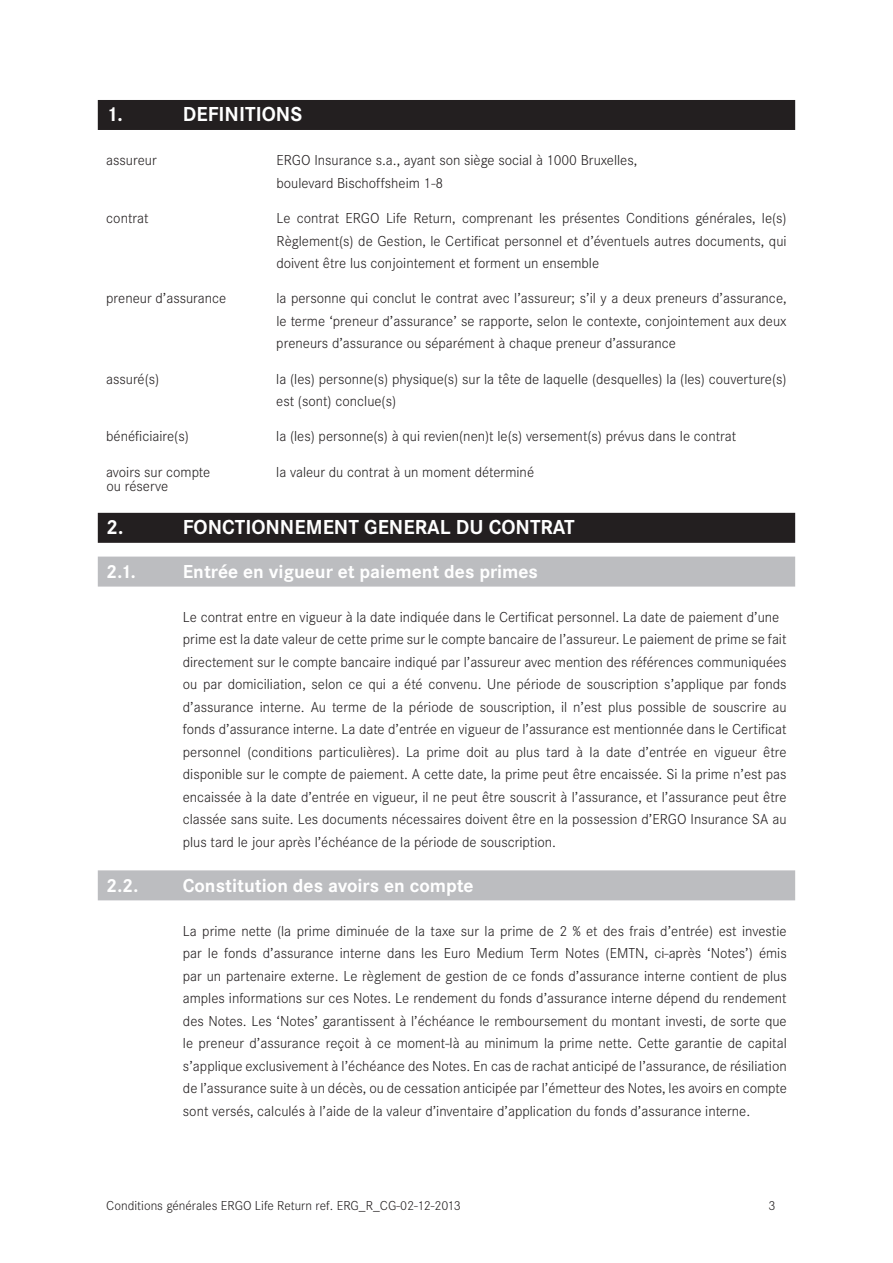
<style>
.page{position:relative;width:893px;height:1263px;background:#fff}
.page>*{position:absolute;margin:0;border:0;box-sizing:border-box;transform-origin:0 0}
.t1{font:700 21px "Corporate S";color:#fff}
.t2{font:700 19.5px "Corporate S";color:#fff}
.t3{font:300 15px/22.5px "Corporate S";color:#231f20}
.t4{font:300 13.5px "Corporate S";color:#231f20}
</style>
<div class="page">
<div style="left:98px;top:100px;width:697px;height:30px;background:#231f20"></div>
<div style="left:98px;top:513px;width:697px;height:30px;background:#231f20"></div>
<div style="left:98px;top:557px;width:697px;height:30px;background:#bcbdc0"></div>
<div style="left:98px;top:870px;width:697px;height:30px;background:#bcbdc0"></div>
<h1 class="t1" style="left:106px;top:102px;width:18px">1.</h1>
<h1 class="t1" style="left:183px;top:102px;width:121px">DEFINITIONS</h1>
<p class="t3" style="left:106px;top:149px;width:52px">assureur</p>
<p class="t3" style="left:276px;top:149px;width:362px">ERGO Insurance s.a., ayant son siège social à 1000 Bruxelles, boulevard Bischoffsheim 1-8</p>
<p class="t3" style="left:106px;top:207px;width:44px">contrat</p>
<p class="t3" style="left:276px;top:207px;width:512px;text-align:justify">Le contrat ERGO Life Return, comprenant les présentes Conditions générales, le(s)<br>Règlement(s) de Gestion, le Certificat personnel et d’éventuels autres documents, qui doivent être lus conjointement et forment un ensemble</p>
<p class="t3" style="left:106px;top:287px;width:122px">preneur d’assurance</p>
<p class="t3" style="left:276px;top:287px;width:512px;text-align:justify">la personne qui conclut le contrat avec l’assureur; s’il y a deux preneurs d’assurance, le terme ‘preneur d’assurance’ se rapporte, selon le contexte, conjointement aux deux preneurs d’assurance ou séparément à chaque preneur d’assurance</p>
<p class="t3" style="left:106px;top:367px;width:55px">assuré(s)</p>
<p class="t3" style="left:276px;top:367px;width:512px">la (les) personne(s) physique(s) sur la tête de laquelle (desquelles) la (les) couverture(s) est (sont) conclue(s)</p>
<p class="t3" style="left:106px;top:425px;width:84px">bénéficiaire(s)</p>
<p class="t3" style="left:276px;top:425px;width:462px">la (les) personne(s) à qui revien(nen)t le(s) versement(s) prévus dans le contrat</p>
<p class="t3" style="left:106px;top:460px;width:106px">avoirs sur compte</p>
<p class="t3" style="left:276px;top:460px;width:259px">la valeur du contrat à un moment déterminé</p>
<p class="t3" style="left:106px;top:474px;width:63px">ou réserve</p>
<h1 class="t1" style="left:106px;top:515px;width:19px">2.</h1>
<h1 class="t1" style="left:183px;top:515px;width:393px">FONCTIONNEMENT GENERAL DU CONTRAT</h1>
<h2 class="t2" style="left:106px;top:560px;width:31px">2.1.</h2>
<h2 class="t2" style="left:183px;top:560px;width:357px">Entrée en vigueur et paiement des primes</h2>
<p class="t3" style="left:183px;top:606px;width:605px">Le contrat entre en vigueur à la date indiquée dans le Certificat personnel. La date de paiement d’une prime est la date valeur de cette prime sur le compte bancaire de l’assureur. Le paiement de prime se fait directement sur le compte bancaire indiqué par l’assureur avec mention des références communiquées ou par domiciliation, selon ce qui a été convenu. Une période de souscription s’applique par fonds d’assurance interne. Au terme de la période de souscription, il n’est plus possible de souscrire au fonds d’assurance interne. La date d’entrée en vigueur de l’assurance est mentionnée dans le Certificat personnel (conditions particulières). La prime doit au plus tard à la date d’entrée en vigueur être disponible sur le compte de paiement. A cette date, la prime peut être encaissée. Si la prime n’est pas encaissée à la date d’entrée en vigueur, il ne peut être souscrit à l’assurance, et l’assurance peut être classée sans suite. Les documents nécessaires doivent être en la possession d’ERGO Insurance SA au plus tard le jour après l’échéance de la période de souscription.</p>
<h2 class="t2" style="left:106px;top:874px;width:34px">2.2.</h2>
<h2 class="t2" style="left:183px;top:874px;width:292px">Constitution des avoirs en compte</h2>
<p class="t3" style="left:183px;top:919px;width:605px;text-align:justify">La prime nette (la prime diminuée de la taxe sur la prime de 2 % et des frais d’entrée) est investie par le fonds d’assurance interne dans les Euro Medium Term Notes (EMTN, ci-après ‘Notes’) émis par un partenaire externe. Le règlement de gestion de ce fonds d’assurance interne contient de plus amples informations sur ces Notes. Le rendement du fonds d’assurance interne dépend du rendement des Notes. Les ‘Notes’ garantissent à l’échéance le remboursement du montant investi, de sorte que le preneur d’assurance reçoit à ce moment-là au minimum la prime nette. Cette garantie de capital s’applique exclusivement à l’échéance des Notes. En cas de rachat anticipé de l’assurance, de résiliation de l’assurance suite à un décès, ou de cessation anticipée par l’émetteur des Notes, les avoirs en compte sont versés, calculés à l’aide de la valeur d’inventaire d’application du fonds d’assurance interne.</p>
<p class="t4" style="left:106px;top:1198px;width:356px">Conditions générales ERGO Life Return ref. ERG_R_CG-02-12-2013</p>
<p class="t4" style="left:768px;top:1198px;width:9px">3</p>
</div>
